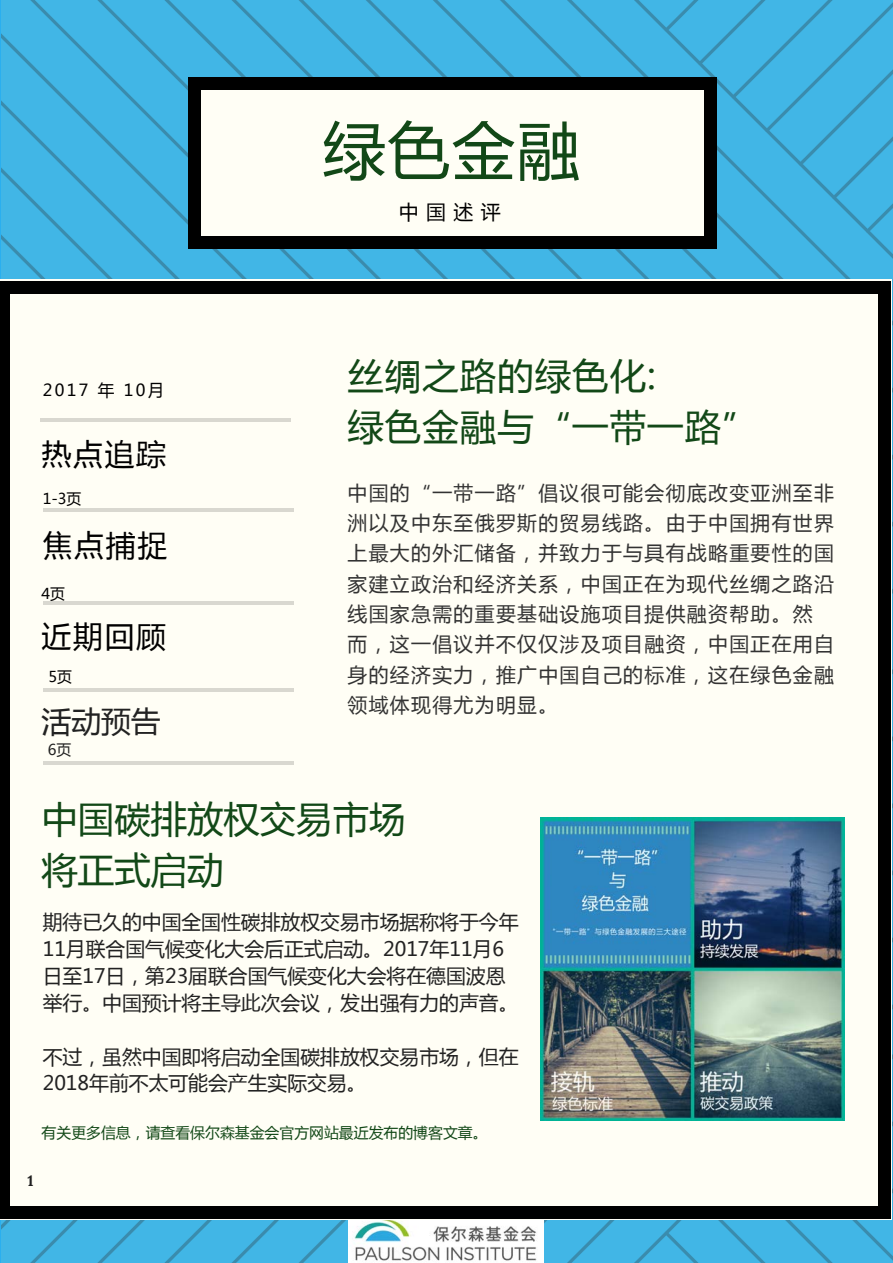
<style>
.page{position:relative;width:893px;height:1263px;background:#fff}
.page>*{position:absolute;margin:0;border:0;box-sizing:border-box;transform-origin:0 0}
.t1{font:62.85px "Microsoft Ya Hei";color:#124817}
.t2{font:36.3px/50.6px "Microsoft Ya Hei";letter-spacing:.03em;color:#124817}
.t3{font:36.3px/50.6px "Microsoft Ya Hei";color:#124817}
.t4{font:29.7px "Microsoft Ya Hei";letter-spacing:.06em;color:#000}
.t5{font:29.7px "Microsoft Ya Hei";color:#222}
.t6{font:19.8px/30.3px "Microsoft Ya Hei";letter-spacing:.07em;color:#333}
.t7{font:19.8px/27px "Microsoft Ya Hei";color:#222}
.t8{font:19.8px "Microsoft Ya Hei";color:#000}
.t9{font:16.5px "Microsoft Ya Hei";letter-spacing:.14em;color:#000}
.t10{font:14.85px "Microsoft Ya Hei";color:#124817}
.t11{font:14.85px "Microsoft Ya Hei";color:#000}
.t12{font:14.85px "Microsoft Ya Hei";color:#222}
.t13{font:700 14.85px "Lora";color:#222}
</style>
<div class="page">
<img style="left:1px;top:0;width:891px;height:1262px">
<div style="left:190px;top:86px;width:525px;height:154px;background:#fffef5"></div>
<div style="left:704px;top:236px;width:12px;height:13px;background:#000"></div>
<div style="left:189px;top:89px;width:12px;height:148px;background:#000"></div>
<div style="left:189px;top:236px;width:12px;height:13px;background:#000"></div>
<div style="left:704px;top:89px;width:12px;height:148px;background:#000"></div>
<div style="left:200px;top:236px;width:505px;height:13px;background:#000"></div>
<div style="left:704px;top:77px;width:12px;height:13px;background:#000"></div>
<div style="left:189px;top:77px;width:12px;height:13px;background:#000"></div>
<div style="left:200px;top:77px;width:505px;height:13px;background:#000"></div>
<img style="left:348px;top:1220px;width:195px;height:42px">
<div style="left:0;top:280px;width:891px;height:940px;background:#fffef5"></div>
<div style="left:878px;top:1206px;width:13px;height:13px;background:#000"></div>
<div style="left:0;top:292px;width:10px;height:915px;background:#000"></div>
<div style="left:0;top:1206px;width:10px;height:13px;background:#000"></div>
<div style="left:878px;top:292px;width:13px;height:915px;background:#000"></div>
<div style="left:9px;top:1206px;width:870px;height:13px;background:#000"></div>
<div style="left:878px;top:281px;width:13px;height:12px;background:#000"></div>
<div style="left:0;top:281px;width:10px;height:12px;background:#000"></div>
<div style="left:9px;top:281px;width:870px;height:12px;background:#000"></div>
<hr style="left:43px;top:508px;width:250px;height:3px;background:#000">
<hr style="left:43px;top:601px;width:250px;height:4px;background:#d9d8d0">
<hr style="left:43px;top:688px;width:250px;height:3px;background:#000">
<hr style="left:43px;top:761px;width:250px;height:3px;background:#000">
<hr style="left:41px;top:418px;width:250px;height:4px;background:#d9d8d0">
<img style="left:541px;top:817px;width:303px;height:304px">
<h1 class="t1" style="left:322px;top:108px;width:258px">绿色金融</h1>
<p class="t8" style="left:399px;top:199px;width:103px">中国述评</p>
<p class="t9" style="left:43px;top:379px;width:123px">2017 年 10月</p>
<h3 class="t4" style="left:42px;top:434px;width:126px">热点追踪</h3>
<p class="t11" style="left:43px;top:488px;width:40px">1-3页</p>
<h3 class="t4" style="left:43px;top:525px;width:126px">焦点捕捉</h3>
<p class="t11" style="left:42px;top:584px;width:25px">4页</p>
<h3 class="t4" style="left:42px;top:616px;width:126px">近期回顾</h3>
<p class="t11" style="left:48px;top:667px;width:25px">5页</p>
<h3 class="t5" style="left:42px;top:701px;width:121px">活动预告</h3>
<p class="t12" style="left:48px;top:740px;width:25px">6页</p>
<h2 class="t2" style="left:347px;top:349px;width:412px">丝绸之路的绿色化:<br>绿色金融与“一带一路”</h2>
<p class="t6" style="left:347px;top:477px;width:488px">中国的“一带一路”倡议很可能会彻底改变亚洲至非洲以及中东至俄罗斯的贸易线路。由于中国拥有世界上最大的外汇储备，并致力于与具有战略重要性的国家建立政治和经济关系，中国正在为现代丝绸之路沿线国家急需的重要基础设施项目提供融资帮助。然而，这一倡议并不仅仅涉及项目融资，中国正在用自身的经济实力，推广中国自己的标准，这在绿色金融领域体现得尤为明显。</p>
<h2 class="t3" style="left:42px;top:792px;width:365px">中国碳排放权交易市场将正式启动</h2>
<p class="t7" style="left:43px;top:907px;width:477px">期待已久的中国全国性碳排放权交易市场据称将于今年<br>11月联合国气候变化大会后正式启动。2017年11月6日至17日，第23届联合国气候变化大会将在德国波恩举行。中国预计将主导此次会议，发出强有力的声音。</p>
<p class="t7" style="left:43px;top:1042px;width:477px">不过，虽然中国即将启动全国碳排放权交易市场，但在<br>2018年前不太可能会产生实际交易。</p>
<p class="t10" style="left:42px;top:1122px;width:447px">有关更多信息，请查看保尔森基金会官方网站最近发布的博客文章。</p>
<p class="t13" style="left:27px;top:1171px;width:8px">1</p>
</div>
